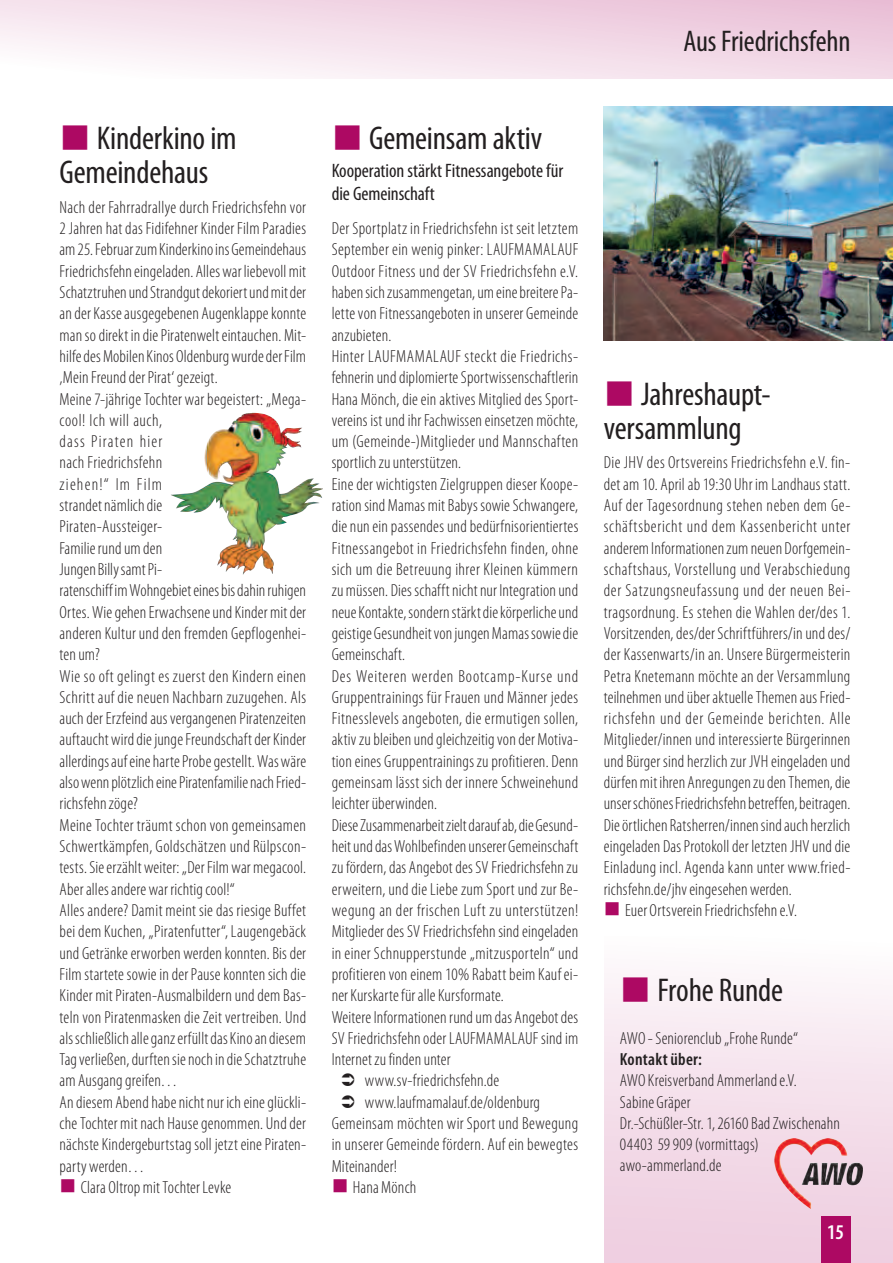
<style>
.page{position:relative;width:893px;height:1263px;background:#fff}
.page>*{position:absolute;margin:0;border:0;box-sizing:border-box;transform-origin:0 0}
.t1{font:condensed 33px/34.5px "Myriad Pro";letter-spacing:-.01em;color:#231f20}
.t2{font:condensed 30px "Myriad Pro";letter-spacing:-.005em;color:#231f20}
.t3{font:600 condensed 21px "Myriad Pro";color:#fff}
.t4{font:condensed 19.5px/23.4px "Myriad Pro";letter-spacing:-.005em;color:#231f20}
.t5{font:300 condensed 17.55px/21.3px "Myriad Pro";letter-spacing:.015em;color:#231f20}
.t6{font:300 condensed 17.55px "Myriad Pro";letter-spacing:.045em;color:#231f20}
.t7{font:600 condensed 17.55px "Myriad Pro";letter-spacing:.015em;color:#231f20}
.s1{color:#ad0963}
</style>
<div class="page">
<div style="left:604px;top:936px;width:289px;height:327px;background:linear-gradient(to bottom,#fefcfd,#e9c3d6)"></div>
<svg style="left:1px;top:0;width:892px;height:79px"></svg>
<hr style="left:0;top:0;width:1px;height:79px;background:#ad0963">
<div style="left:821px;top:1216px;width:29px;height:47px;background:#ad0963"></div>
<img style="left:799px;top:1138px;width:28px;height:9px">
<img style="left:604px;top:106px;width:289px;height:235px">
<img style="left:209px;top:413px;width:43px;height:26px">
<h2 class="t2" style="left:683px;top:23px;width:168px">Aus Friedrichsfehn</h2>
<h1 class="t1" style="left:60px;top:120px;width:179px"><span class="s1">■</span> Kinderkino im<br>Gemeindehaus</h1>
<p class="t5" style="left:60px;top:196px;width:248px">Nach der Fahrradrallye durch Friedrichsfehn vor 2 Jahren hat das Fidifehner Kinder Film Paradies am 25. Februar zum Kinderkino ins Gemeindehaus Friedrichsfehn eingeladen. Alles war liebevoll mit Schatztruhen und Strandgut dekoriert und mit der an der Kasse ausgegebenen Augenklappe konnte man so direkt in die Piratenwelt eintauchen. Mit&shy;hilfe des Mobilen Kinos Oldenburg wurde der Film ‚Mein Freund der Pirat‘ gezeigt.<br>Meine 7-jährige Tochter war begeistert: „Mega&shy;cool! Ich will auch,<br>dass Piraten hier<br>nach Friedrichsfehn<br>ziehen!“ Im Film<br>strandet nämlich die<br>Piraten-Aussteiger-<br>Familie rund um den<br>Jungen Billy samt Pi-<br>ratenschiff im Wohngebiet eines bis dahin ruhigen Ortes. Wie gehen Erwachsene und Kinder mit der anderen Kultur und den fremden Gepflogenhei&shy;ten um?<br>Wie so oft gelingt es zuerst den Kindern einen Schritt auf die neuen Nachbarn zuzugehen. Als auch der Erzfeind aus vergangenen Piratenzeiten auftaucht wird die junge Freundschaft der Kinder allerdings auf eine harte Probe gestellt. Was wäre also wenn plötzlich eine Piratenfamilie nach Fried&shy;richsfehn zöge?<br>Meine Tochter träumt schon von gemeinsamen Schwertkämpfen, Goldschätzen und Rülpscon&shy;tests. Sie erzählt weiter: „Der Film war megacool.<br>Aber alles andere war richtig cool!“<br>Alles andere? Damit meint sie das riesige Buffet bei dem Kuchen, „Piratenfutter“, Laugengebäck und Getränke erworben werden konnten. Bis der Film startete sowie in der Pause konnten sich die Kinder mit Piraten-Ausmalbildern und dem Bas&shy;teln von Piratenmasken die Zeit vertreiben. Und als schließlich alle ganz erfüllt das Kino an diesem Tag verließen, durften sie noch in die Schatztruhe am Ausgang greifen…<br>An diesem Abend habe nicht nur ich eine glückli&shy;che Tochter mit nach Hause genommen. Und der nächste Kindergeburtstag soll jetzt eine Piraten&shy;party werden…</p>
<p class="t5" style="left:60px;top:1176px;width:173px"><span class="s1">■</span> Clara Oltrop mit Tochter Levke</p>
<h1 class="t1" style="left:332px;top:120px;width:212px"><span class="s1">■</span> Gemeinsam aktiv</h1>
<p class="t4" style="left:332px;top:158px;width:233px">Kooperation stärkt Fitnessangebote für die Gemeinschaft</p>
<p class="t5" style="left:332px;top:218px;width:248px">Der Sportplatz in Friedrichsfehn ist seit letztem</p>
<p class="t5" style="left:332px;top:239px;width:248px">September ein wenig pinker: LAUFMAMALAUF</p>
<p class="t5" style="left:332px;top:260px;width:248px">Outdoor Fitness und der SV Friedrichsfehn e.V.</p>
<p class="t5" style="left:332px;top:281px;width:248px">haben sich zusammengetan, um eine breitere Pa-</p>
<p class="t5" style="left:332px;top:303px;width:248px">lette von Fitnessangeboten in unserer Gemeinde</p>
<p class="t5" style="left:332px;top:324px;width:61px">anzubieten.</p>
<p class="t5" style="left:332px;top:345px;width:248px">Hinter LAUFMAMALAUF steckt die Friedrichs-</p>
<p class="t5" style="left:332px;top:367px;width:248px">fehnerin und diplomierte Sportwissenschaftlerin</p>
<p class="t5" style="left:332px;top:388px;width:248px">Hana Mönch, die ein aktives Mitglied des Sport-</p>
<p class="t5" style="left:332px;top:409px;width:248px">vereins ist und ihr Fachwissen einsetzen möchte,</p>
<p class="t5" style="left:332px;top:431px;width:248px">um (Gemeinde-)Mitglieder und Mannschaften</p>
<p class="t5" style="left:332px;top:452px;width:131px">sportlich zu unterstützen.</p>
<p class="t5" style="left:332px;top:473px;width:248px">Eine der wichtigsten Zielgruppen dieser Koope-</p>
<p class="t5" style="left:332px;top:494px;width:248px">ration sind Mamas mit Babys sowie Schwangere,</p>
<p class="t5" style="left:332px;top:516px;width:248px">die nun ein passendes und bedürfnisorientiertes</p>
<p class="t5" style="left:332px;top:537px;width:248px">Fitnessangebot in Friedrichsfehn finden, ohne</p>
<p class="t5" style="left:332px;top:558px;width:248px">sich um die Betreuung ihrer Kleinen kümmern</p>
<p class="t5" style="left:332px;top:580px;width:248px">zu müssen. Dies schafft nicht nur Integration und</p>
<p class="t5" style="left:332px;top:601px;width:248px">neue Kontakte, sondern stärkt die körperliche und</p>
<p class="t5" style="left:332px;top:622px;width:248px">geistige Gesundheit von jungen Mamas sowie die</p>
<p class="t5" style="left:332px;top:644px;width:75px">Gemeinschaft.</p>
<p class="t6" style="left:332px;top:665px;width:248px">Des Weiteren werden Bootcamp-Kurse und</p>
<p class="t5" style="left:332px;top:686px;width:248px">Gruppentrainings für Frauen und Männer jedes</p>
<p class="t5" style="left:332px;top:708px;width:248px">Fitnesslevels angeboten, die ermutigen sollen,</p>
<p class="t5" style="left:332px;top:729px;width:248px">aktiv zu bleiben und gleichzeitig von der Motiva-</p>
<p class="t5" style="left:332px;top:750px;width:248px">tion eines Gruppentrainings zu profitieren. Denn</p>
<p class="t5" style="left:332px;top:771px;width:248px">gemeinsam lässt sich der innere Schweinehund</p>
<p class="t5" style="left:332px;top:793px;width:107px">leichter überwinden.</p>
<p class="t5" style="left:332px;top:814px;width:248px">Diese Zusammenarbeit zielt darauf ab, die Gesund-</p>
<p class="t5" style="left:332px;top:835px;width:248px">heit und das Wohlbefinden unserer Gemeinschaft</p>
<p class="t5" style="left:332px;top:857px;width:248px">zu fördern, das Angebot des SV Friedrichsfehn zu</p>
<p class="t5" style="left:332px;top:878px;width:248px">erweitern, und die Liebe zum Sport und zur Be-</p>
<p class="t5" style="left:332px;top:899px;width:248px">wegung an der frischen Luft zu unterstützen!</p>
<p class="t5" style="left:332px;top:921px;width:248px">Mitglieder des SV Friedrichsfehn sind eingeladen</p>
<p class="t5" style="left:332px;top:942px;width:248px">in einer Schnupperstunde „mitzusporteln“ und</p>
<p class="t5" style="left:332px;top:963px;width:248px">profitieren von einem 10% Rabatt beim Kauf ei-</p>
<p class="t5" style="left:332px;top:985px;width:174px">ner Kurskarte für alle Kursformate.</p>
<p class="t5" style="left:332px;top:1006px;width:248px">Weitere Informationen rund um das Angebot des</p>
<p class="t5" style="left:332px;top:1027px;width:248px">SV Friedrichsfehn oder LAUFMAMALAUF sind im</p>
<p class="t5" style="left:332px;top:1048px;width:121px">Internet zu finden unter</p>
<p class="t5" style="left:365px;top:1070px;width:136px">www.sv-friedrichsfehn.de</p>
<p class="t5" style="left:365px;top:1091px;width:177px">www.laufmamalauf.de/oldenburg</p>
<p class="t5" style="left:332px;top:1112px;width:248px">Gemeinsam möchten wir Sport und Bewegung</p>
<p class="t5" style="left:332px;top:1134px;width:248px">in unserer Gemeinde fördern. Auf ein bewegtes</p>
<p class="t5" style="left:332px;top:1155px;width:67px">Miteinander!</p>
<p class="t5" style="left:332px;top:1176px;width:86px"><span class="s1">■</span> Hana Mönch</p>
<h1 class="t1" style="left:604px;top:376px;width:168px"><span class="s1">■</span> Jahreshaupt&shy;versammlung</h1>
<p class="t5" style="left:604px;top:452px;width:248px;text-align:justify">Die JHV des Ortsvereins Friedrichsfehn e.V. fin&shy;det am 10. April ab 19:30 Uhr im Landhaus statt.<br>Auf der Tagesordnung stehen neben dem Ge&shy;schäftsbericht und dem Kassenbericht unter anderem Informationen zum neuen Dorfgemein&shy;schaftshaus, Vorstellung und Verabschiedung der Satzungsneufassung und der neuen Bei&shy;tragsordnung. Es stehen die Wahlen der/des 1.<br>Vorsitzenden, des/der Schriftführers/in und des/ der Kassenwarts/in an. Unsere Bürgermeisterin Petra Knetemann möchte an der Versammlung teilnehmen und über aktuelle Themen aus Fried&shy;richsfehn und der Gemeinde berichten. Alle Mitglieder/innen und interessierte Bürgerinnen und Bürger sind herzlich zur JVH eingeladen und dürfen mit ihren Anregungen zu den Themen, die unser schönes Friedrichsfehn betreffen, beitragen.<br>Die örtlichen Ratsherren/innen sind auch herzlich eingeladen Das Protokoll der letzten JHV und die Einladung incl. Agenda kann unter www.fried&shy;richsfehn.de/jhv eingesehen werden.</p>
<p class="t5" style="left:604px;top:899px;width:195px"><span class="s1">■</span> Euer Ortsverein Friedrichsfehn e.V.</p>
<h1 class="t1" style="left:620px;top:972px;width:165px"><span class="s1">■</span> Frohe Runde</h1>
<p class="t5" style="left:620px;top:1027px;width:180px">AWO - Seniorenclub „Frohe Runde“</p>
<p class="t7" style="left:620px;top:1048px;width:84px">Kontakt über:</p>
<p class="t5" style="left:620px;top:1070px;width:222px">AWO Kreisverband Ammerland e.V.<br>Sabine Gräper<br>Dr.-Schüßler-Str. 1, 26160 Bad Zwischenahn<br>04403 59 909 (vormittags) awo-ammerland.de</p>
<p class="t3" style="left:827px;top:1219px;width:19px">15</p>
</div>
